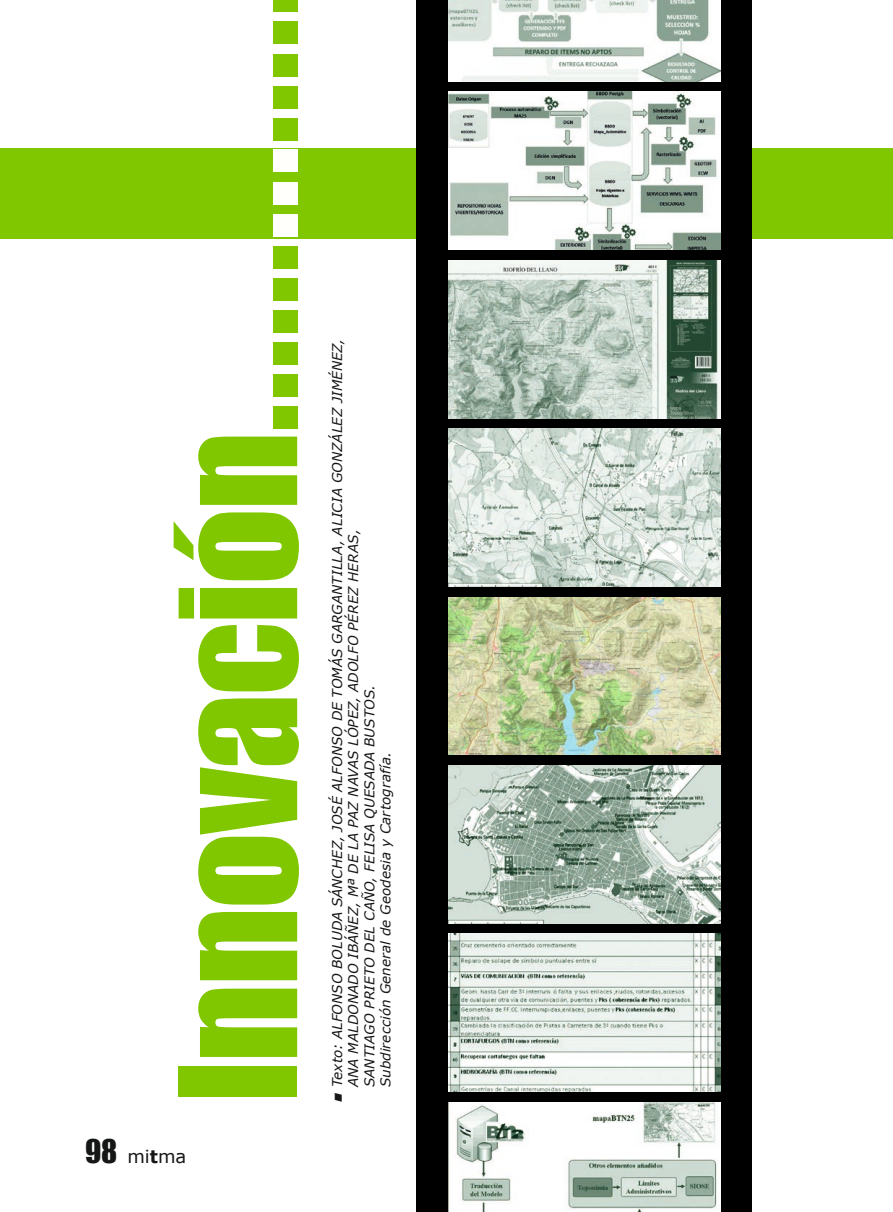
<style>
.page{position:relative;width:893px;height:1212px;background:#fff}
.page>*{position:absolute;margin:0;border:0;box-sizing:border-box;transform-origin:0 0}
.t1{font:150px "Impact";letter-spacing:-.015em;color:#80c700}
.t2{font:18px "Verdana";color:#151616}
.t3{font:italic 13.5px/16.2px "Verdana";letter-spacing:.005em;color:#151616}
.s1{color:#fffffb}
.s2{font-family:"Impact";font-size:30px}
.s3{font-weight:700}
</style>
<div class="page">
<div style="left:0;top:149px;width:893px;height:90px;background:#80c700"></div>
<div style="left:417px;top:0;width:335px;height:1212px;background:#000"></div>
<img style="left:448px;top:597px;width:272px;height:158px">
<img style="left:448px;top:1102px;width:272px;height:110px">
<img style="left:448px;top:765px;width:272px;height:158px">
<img style="left:448px;top:934px;width:272px;height:157px">
<img style="left:448px;top:429px;width:272px;height:157px">
<img style="left:448px;top:260px;width:272px;height:158px">
<img style="left:448px;top:92px;width:272px;height:158px">
<img style="left:448px;top:0;width:272px;height:81px">
<h1 class="t1" style="left:122px;top:1103px;width:1117px;rotate:-90deg">Innovación......<span class="s1">...</span>.....</h1>
<h2 class="t2" style="left:85px;top:1145px;width:103px"><span class="s2">98</span> mi<span class="s3">t</span>ma</h2>
<p class="t3" style="left:329px;top:1087px;width:750px;text-indent:-16px;rotate:-90deg">■ Texto: ALFONSO BOLUDA SÁNCHEZ, JOSÉ ALFONSO DE TOMÁS GARGANTILLA, ALICIA GONZÁLEZ JIMÉNEZ,<br>ANA MALDONADO IBÁÑEZ, Mª DE LA PAZ NAVAS LÓPEZ, ADOLFO PÉREZ HERAS,<br>SANTIAGO PRIETO DEL CAÑO, FELISA QUESADA BUSTOS.</p>
<p class="t3" style="left:378px;top:1087px;width:336px;rotate:-90deg">Subdirección General de Geodesia y Cartografía.</p>
</div>
